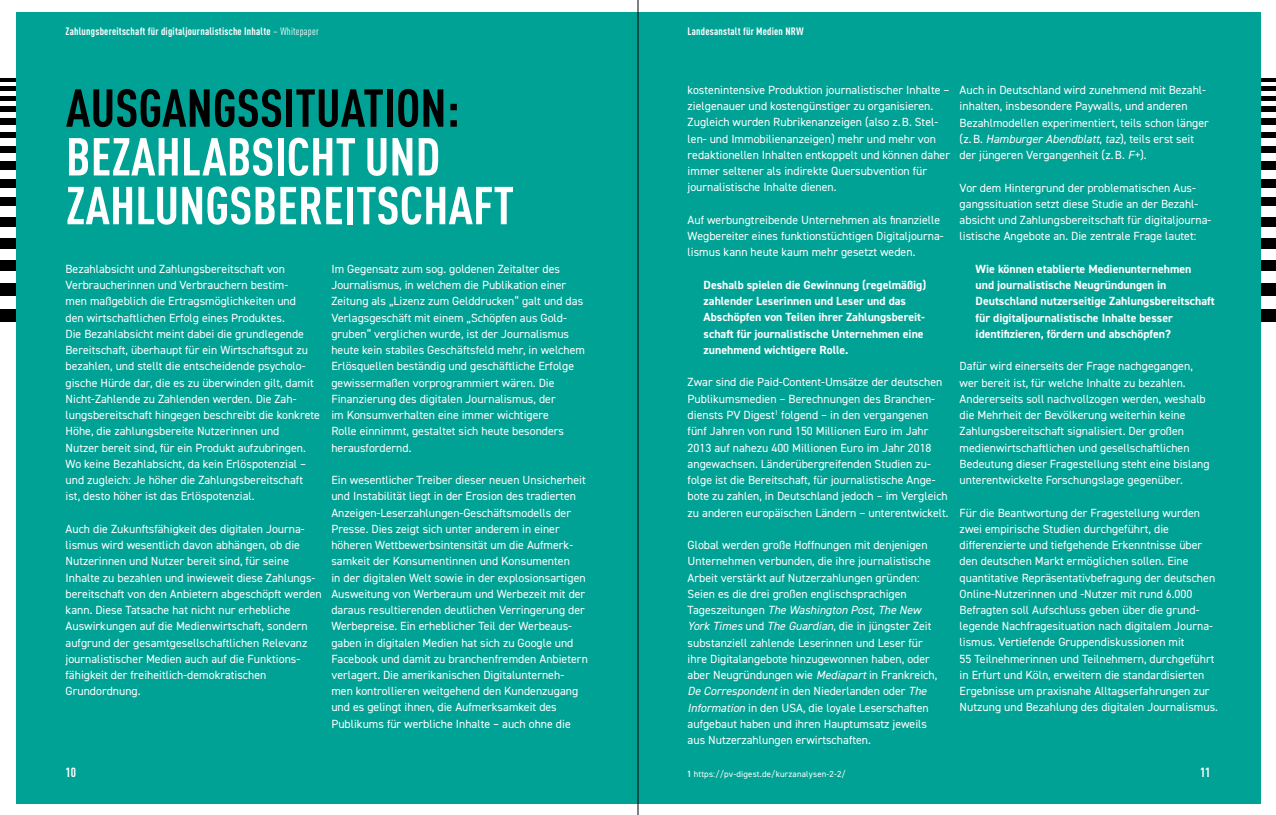
<style>
.page{position:relative;width:1276px;height:815px;background:#fff}
.page>*{position:absolute;margin:0;border:0;box-sizing:border-box;transform-origin:0 0}
.t1{font:700 condensed 52.5px/48.8px "DINOT";color:#fff}
.t2{font:700 condensed 52.5px "DINOT";color:#000}
.t3{font:700 condensed 13.12px "DINOT";color:#fff}
.t4{font:11.88px/16.2px "DIN2014";color:#fff}
.t5{font:700 11.88px/16.2px "DIN2014";color:#fff}
.t6{font:700 condensed 10.62px "DINOT";letter-spacing:.02em;color:#fff}
.t7{font:8.75px "DIN2014";letter-spacing:.02em;color:#fff}
.s1{font-weight:400}
.s2{font-style:italic}
.s3{font-family:"DINOT";font-weight:700;font-stretch:condensed}
</style>
<div class="page">
<div style="left:0;top:309px;width:16px;height:13px;background:#000"></div>
<hr style="left:0;top:78px;width:16px;height:4px;background:#000">
<hr style="left:0;top:87px;width:16px;height:4px;background:#000">
<div style="left:0;top:96px;width:16px;height:5px;background:#000"></div>
<div style="left:0;top:107px;width:16px;height:5px;background:#000"></div>
<div style="left:0;top:118px;width:16px;height:7px;background:#000"></div>
<div style="left:0;top:132px;width:16px;height:7px;background:#000"></div>
<div style="left:0;top:146px;width:16px;height:8px;background:#000"></div>
<div style="left:0;top:162px;width:16px;height:8px;background:#000"></div>
<div style="left:0;top:179px;width:16px;height:9px;background:#000"></div>
<div style="left:0;top:197px;width:16px;height:10px;background:#000"></div>
<div style="left:0;top:217px;width:16px;height:10px;background:#000"></div>
<div style="left:0;top:238px;width:16px;height:11px;background:#000"></div>
<div style="left:0;top:260px;width:16px;height:12px;background:#000"></div>
<div style="left:0;top:284px;width:16px;height:12px;background:#000"></div>
<div style="left:1260px;top:309px;width:16px;height:13px;background:#000"></div>
<hr style="left:1260px;top:78px;width:16px;height:4px;background:#000">
<hr style="left:1260px;top:87px;width:16px;height:4px;background:#000">
<div style="left:1260px;top:96px;width:16px;height:5px;background:#000"></div>
<div style="left:1260px;top:107px;width:16px;height:5px;background:#000"></div>
<div style="left:1260px;top:118px;width:16px;height:7px;background:#000"></div>
<div style="left:1260px;top:132px;width:16px;height:7px;background:#000"></div>
<div style="left:1260px;top:146px;width:16px;height:8px;background:#000"></div>
<div style="left:1260px;top:162px;width:16px;height:8px;background:#000"></div>
<div style="left:1260px;top:179px;width:16px;height:9px;background:#000"></div>
<div style="left:1260px;top:197px;width:16px;height:10px;background:#000"></div>
<div style="left:1260px;top:217px;width:16px;height:10px;background:#000"></div>
<div style="left:1260px;top:238px;width:16px;height:11px;background:#000"></div>
<div style="left:1260px;top:260px;width:16px;height:12px;background:#000"></div>
<div style="left:1260px;top:284px;width:16px;height:12px;background:#000"></div>
<div style="left:16px;top:12px;width:1244px;height:791px;background:#00a295"></div>
<hr style="left:638px;top:0;width:1px;height:815px;background:#000">
<p class="t6" style="left:66px;top:24px;width:254px">Zahlungsbereitschaft für digitaljournalistische Inhalte <span class="s1">– Whitepaper</span></p>
<p class="t6" style="left:687px;top:24px;width:118px">Landesanstalt für Medien NRW</p>
<h1 class="t2" style="left:66px;top:70px;width:395px">AUSGANGSSITUATION:</h1>
<h1 class="t1" style="left:66px;top:128px;width:450px">BEZAHLABSICHT UND<br>ZAHLUNGSBEREITSCHAFT</h1>
<p class="t4" style="left:66px;top:261px;width:256px">Bezahlabsicht und Zahlungsbereitschaft von Verbraucherinnen und Verbrauchern bestim-<br>men maßgeblich die Ertragsmöglichkeiten und<br>den wirtschaftlichen Erfolg eines Produktes.<br>Die Bezahlabsicht meint dabei die grundlegende Bereitschaft, überhaupt für ein Wirtschaftsgut zu bezahlen, und stellt die entscheidende psycholo&shy;gische Hürde dar, die es zu überwinden gilt, damit Nicht-Zahlende zu Zahlenden werden. Die Zah&shy;lungsbereitschaft hingegen beschreibt die konkrete Höhe, die zahlungsbereite Nutzerinnen und<br>Nutzer bereit sind, für ein Produkt aufzubringen.<br>Wo keine Bezahlabsicht, da kein Erlöspotenzial – und zugleich: Je höher die Zahlungsbereitschaft ist, desto höher ist das Erlöspotenzial.</p>
<p class="t4" style="left:66px;top:520px;width:258px">Auch die Zukunftsfähigkeit des digitalen Journa&shy;lismus wird wesentlich davon abhängen, ob die Nutzerinnen und Nutzer bereit sind, für seine Inhalte zu bezahlen und inwieweit diese Zahlungs&shy;bereitschaft von den Anbietern abgeschöpft werden kann. Diese Tatsache hat nicht nur erhebliche Auswirkungen auf die Medienwirtschaft, sondern aufgrund der gesamtgesellschaftlichen Relevanz journalistischer Medien auch auf die Funktions&shy;fähigkeit der freiheitlich-demokratischen Grundordnung.</p>
<p class="t4" style="left:331px;top:260px;width:255px">Im Gegensatz zum sog. goldenen Zeitalter des Journalismus, in welchem die Publikation einer Zeitung als „Lizenz zum Gelddrucken“ galt und das Verlagsgeschäft mit einem „Schöpfen aus Gold&shy;gruben“ verglichen wurde, ist der Journalismus heute kein stabiles Geschäftsfeld mehr, in welchem Erlösquellen beständig und geschäftliche Erfolge gewissermaßen vorprogrammiert wären. Die Finanzierung des digitalen Journalismus, der<br>im Konsumverhalten eine immer wichtigere<br>Rolle einnimmt, gestaltet sich heute besonders herausfordernd.</p>
<p class="t4" style="left:331px;top:472px;width:258px">Ein wesentlicher Treiber dieser neuen Unsicherheit und Instabilität liegt in der Erosion des tradierten Anzeigen-Leserzahlungen-Geschäftsmodells der Presse. Dies zeigt sich unter anderem in einer höheren Wettbewerbsintensität um die Aufmerk&shy;samkeit der Konsumentinnen und Konsumenten<br>in der digitalen Welt sowie in der explosionsartigen Ausweitung von Werberaum und Werbezeit mit der daraus resultierenden deutlichen Verringerung der Werbepreise. Ein erheblicher Teil der Werbeaus&shy;gaben in digitalen Medien hat sich zu Google und Facebook und damit zu branchenfremden Anbietern verlagert. Die amerikanischen Digitalunterneh&shy;men kontrollieren weitgehend den Kundenzugang und es gelingt ihnen, die Aufmerksamkeit des Publikums für werbliche Inhalte – auch ohne die</p>
<p class="t4" style="left:687px;top:82px;width:264px">kostenintensive Produktion journalistischer Inhalte – zielgenauer und kostengünstiger zu organisieren.<br>Zugleich wurden Rubrikenanzeigen (also z.B. Stel&shy;len- und Immobilienanzeigen) mehr und mehr von redaktionellen Inhalten entkoppelt und können daher immer seltener als indirekte Quersubvention für journalistische Inhalte dienen.</p>
<p class="t4" style="left:687px;top:211px;width:258px">Auf werbungtreibende Unternehmen als finanzielle<br>Wegbereiter eines funktionstüchtigen Digitaljourna&shy;lismus kann heute kaum mehr gesetzt weden.</p>
<p class="t5" style="left:703px;top:277px;width:224px">Deshalb spielen die Gewinnung (regelmäßig) zahlender Leserinnen und Leser und das Abschöpfen von Teilen ihrer Zahlungsbereit&shy;schaft für journalistische Unternehmen eine zunehmend wichtigere Rolle.</p>
<p class="t4" style="left:687px;top:374px;width:262px">Zwar sind die Paid-Content-Umsätze der deutschen Publikumsmedien – Berechnungen des Branchen&shy;diensts PV Digest<sup>1</sup> folgend – in den vergangenen fünf Jahren von rund 150 Millionen Euro im Jahr 2013 auf nahezu 400 Millionen Euro im Jahr 2018 angewachsen. Länderübergreifenden Studien zu&shy;folge ist die Bereitschaft, für journalistische Ange&shy;bote zu zahlen, in Deutschland jedoch – im Vergleich zu anderen europäischen Ländern – unterentwickelt.</p>
<p class="t4" style="left:687px;top:537px;width:251px">Global werden große Hoffnungen mit denjenigen Unternehmen verbunden, die ihre journalistische Arbeit verstärkt auf Nutzerzahlungen gründen:<br>Seien es die drei großen englischsprachigen Tageszeitungen <span class="s2">The Washington Post</span>, <span class="s2">The New York Times</span> und <span class="s2">The Guardian</span>, die in jüngster Zeit substanziell zahlende Leserinnen und Leser für ihre Digitalangebote hinzugewonnen haben, oder aber Neugründungen wie <span class="s2">Mediapart</span> in Frankreich, <span class="s2">De Correspondent</span> in den Niederlanden oder <span class="s2">The Information</span> in den USA, die loyale Leserschaften aufgebaut haben und ihren Hauptumsatz jeweils aus Nutzerzahlungen erwirtschaften.</p>
<p class="t3" style="left:66px;top:762px;width:12px">10</p>
<p class="t7" style="left:687px;top:768px;width:160px"><span class="s3">1</span> https://pv-digest.de/kurzanalysen-2-2/</p>
<p class="t4" style="left:959px;top:82px;width:251px">Auch in Deutschland wird zunehmend mit Bezahl&shy;inhalten, insbesondere Paywalls, und anderen Bezahlmodellen experimentiert, teils schon länger (z.B. <span class="s2">Hamburger Abendblatt</span>, <span class="s2">taz</span>), teils erst seit der jüngeren Vergangenheit (z.B. <span class="s2">F+</span>).</p>
<p class="t4" style="left:959px;top:179px;width:253px">Vor dem Hintergrund der problematischen Aus&shy;gangssituation setzt diese Studie an der Bezahl&shy;absicht und Zahlungsbereitschaft für digitaljourna&shy;listische Angebote an. Die zentrale Frage lautet:</p>
<p class="t5" style="left:975px;top:260px;width:240px">Wie können etablierte Medienunternehmen<br>und journalistische Neugründungen in Deutschland nutzerseitige Zahlungsbereitschaft für digitaljournalistische Inhalte besser identifizieren, fördern und abschöpfen?</p>
<p class="t4" style="left:959px;top:358px;width:251px">Dafür wird einerseits der Frage nachgegangen, wer bereit ist, für welche Inhalte zu bezahlen.<br>Andererseits soll nachvollzogen werden, weshalb die Mehrheit der Bevölkerung weiterhin keine Zahlungsbereitschaft signalisiert. Der großen medienwirtschaftlichen und gesellschaftlichen Bedeutung dieser Fragestellung steht eine bislang unterentwickelte Forschungslage gegenüber.</p>
<p class="t4" style="left:959px;top:504px;width:260px">Für die Beantwortung der Fragestellung wurden zwei empirische Studien durchgeführt, die differenzierte und tiefgehende Erkenntnisse über den deutschen Markt ermöglichen sollen. Eine quantitative Repräsentativbefragung der deutschen Online-Nutzerinnen und -Nutzer mit rund 6.000<br>Befragten soll Aufschluss geben über die grund&shy;legende Nachfragesituation nach digitalem Journa&shy;lismus. Vertiefende Gruppendiskussionen mit<br>55 Teilnehmerinnen und Teilnehmern, durchgeführt in Erfurt und Köln, erweitern die standardisierten Ergebnisse um praxisnahe Alltagserfahrungen zur Nutzung und Bezahlung des digitalen Journalismus.</p>
<p class="t3" style="left:1200px;top:762px;width:12px">11</p>
</div>
